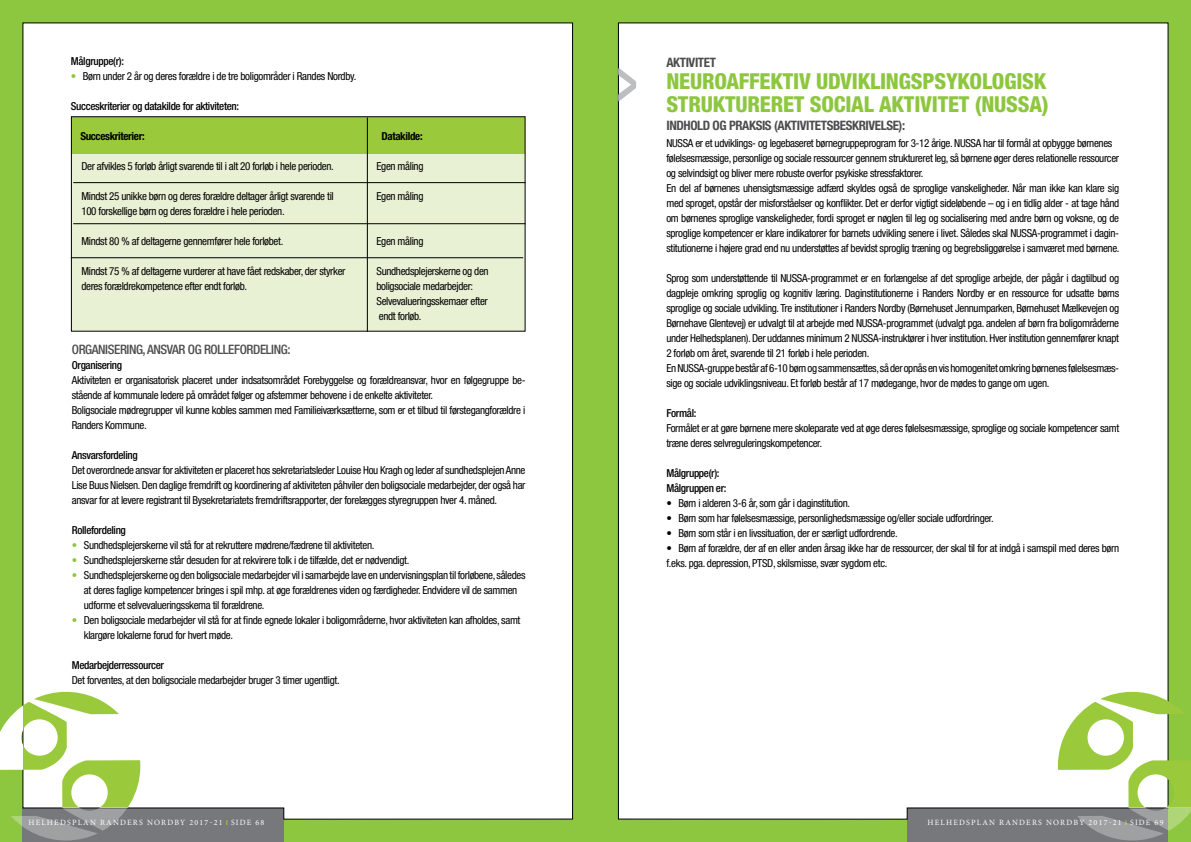
<style>
.page{position:relative;width:1191px;height:842px;background:#8dc63f}
.page>*{position:absolute;margin:0;border:0;box-sizing:border-box;transform-origin:0 0}
.t1{font:800 condensed 22px "Helvetica Neue";letter-spacing:-.01em;color:#8dc63f}
.t2{font:700 condensed 13px "Helvetica Neue";letter-spacing:-.03em;color:#4d4d4f}
.t3{font:500 condensed 13px "Helvetica Neue";letter-spacing:-.03em;color:#4d4d4f}
.t4{font:condensed 11px/15px "Helvetica Neue";letter-spacing:-.03em;color:#000}
.t5{font:500 condensed 11px "Helvetica Neue";letter-spacing:-.03em;color:#000}
.t6{font:700 condensed 11px "Helvetica Neue";letter-spacing:-.03em;color:#000}
.t7{font:8px "Minion Pro";letter-spacing:.15em;color:#fff}
.s1{color:#8dc63f}
</style>
<div class="page">
<div style="left:23px;top:808px;width:261px;height:34px;background:#77787b"></div>
<div style="left:907px;top:808px;width:261px;height:34px;background:#77787b"></div>
<div style="left:22px;top:22px;width:551px;height:798px;background:#fff"></div>
<div style="left:618px;top:22px;width:550px;height:798px;background:#fff"></div>
<svg style="left:0;top:692px;width:140px;height:148px"></svg>
<svg style="left:1057px;top:692px;width:134px;height:148px"></svg>
<div style="left:71px;top:153px;width:454px;height:178px;background:#e8f1d4"></div>
<div style="left:71px;top:117px;width:454px;height:37px;background:#9aca3c"></div>
<div style="left:71px;top:116px;width:454px;height:216px;border:1px solid #000"></div>
<hr style="left:367px;top:117px;width:1px;height:215px;background:#000">
<hr style="left:73px;top:182px;width:452px;height:1px;background:#000">
<hr style="left:73px;top:223px;width:452px;height:1px;background:#000">
<hr style="left:71px;top:257px;width:452px;height:1px;background:#000">
<svg style="left:618px;top:68px;width:18px;height:33px"></svg>
<p class="t5" style="left:71px;top:55px;width:55px">Målgruppe(r):</p>
<p class="t4" style="left:71px;top:69px;width:287px"><span class="s1">•</span> Børn under 2 år og deres forældre i de tre boligområder i Randes Nordby.</p>
<p class="t5" style="left:71px;top:100px;width:170px">Succeskriterier og datakilde for aktiviteten:</p>
<p class="t6" style="left:80px;top:129px;width:66px">Succeskriterier:</p>
<p class="t6" style="left:381px;top:129px;width:43px">Datakilde:</p>
<p class="t4" style="left:81px;top:159px;width:254px">Der afvikles 5 forløb årligt svarende til i alt 20 forløb i hele perioden.</p>
<p class="t4" style="left:376px;top:159px;width:49px">Egen måling</p>
<p class="t4" style="left:81px;top:189px;width:254px">Mindst 25 unikke børn og deres forældre deltager årligt svarende til</p>
<p class="t4" style="left:376px;top:189px;width:49px">Egen måling</p>
<p class="t4" style="left:81px;top:204px;width:205px">100 forskellige børn og deres forældre i hele perioden.</p>
<p class="t4" style="left:81px;top:234px;width:203px">Mindst 80 % af deltagerne gennemfører hele forløbet.</p>
<p class="t4" style="left:376px;top:234px;width:49px">Egen måling</p>
<p class="t4" style="left:81px;top:264px;width:266px">Mindst 75 % af deltagerne vurderer at have fået redskaber, der styrker</p>
<p class="t4" style="left:376px;top:264px;width:114px">Sundhedsplejerskerne og den</p>
<p class="t4" style="left:81px;top:279px;width:167px">deres forældrekompetence efter endt forløb.</p>
<p class="t4" style="left:376px;top:279px;width:98px">boligsociale medarbejder:</p>
<p class="t4" style="left:376px;top:294px;width:113px">Selvevalueringsskemaer efter</p>
<p class="t4" style="left:379px;top:309px;width:44px">endt forløb.</p>
<p class="t3" style="left:72px;top:342px;width:220px">ORGANISERING, ANSVAR OG ROLLEFORDELING:</p>
<p class="t5" style="left:72px;top:359px;width:52px">Organisering</p>
<p class="t4" style="left:72px;top:373px;width:455px">Aktiviteten er organisatorisk placeret under indsatsområdet Forebyggelse og forældreansvar, hvor en følgegruppe be&shy;stående af kommunale ledere på området følger og afstemmer behovene i de enkelte aktiviteter.</p>
<p class="t4" style="left:72px;top:403px;width:455px">Boligsociale mødregrupper vil kunne kobles sammen med Familieiværksætterne, som er et tilbud til førstegangforældre i<br>Randers Kommune.</p>
<p class="t5" style="left:72px;top:449px;width:67px">Ansvarsfordeling</p>
<p class="t4" style="left:72px;top:463px;width:455px;text-align:justify">Det overordnede ansvar for aktiviteten er placeret hos sekretariatsleder Louise Hou Kragh og leder af sundhedsplejen Anne Lise Buus Nielsen. Den daglige fremdrift og koordinering af aktiviteten påhviler den boligsociale medarbejder, der også har ansvar for at levere registrant til Bysekretariatets fremdriftsrapporter, der forelægges styregruppen hver 4. måned.</p>
<p class="t5" style="left:72px;top:524px;width:56px">Rollefordeling</p>
<p class="t4" style="left:72px;top:538px;width:304px"><span class="s1">•</span> Sundhedsplejerskerne vil stå for at rekruttere mødrene/fædrene til aktiviteten.</p>
<p class="t4" style="left:72px;top:553px;width:339px"><span class="s1">•</span> Sundhedsplejerskerne står desuden for at rekvirere tolk i de tilfælde, det er nødvendigt.</p>
<p class="t4" style="left:72px;top:568px;width:455px"><span class="s1">•</span> Sundhedsplejerskerne og den boligsociale medarbejder vil i samarbejde lave en undervisningsplan til forløbene, således</p>
<p class="t4" style="left:84px;top:583px;width:435px">at deres faglige kompetencer bringes i spil mhp. at øge forældrenes viden og færdigheder. Endvidere vil de sammen</p>
<p class="t4" style="left:84px;top:598px;width:182px">udforme et selvevalueringsskema til forældrene.</p>
<p class="t4" style="left:72px;top:613px;width:450px"><span class="s1">•</span> Den boligsociale medarbejder vil stå for at finde egnede lokaler i boligområderne, hvor aktiviteten kan afholdes, samt</p>
<p class="t4" style="left:84px;top:628px;width:151px">klargøre lokalerne forud for hvert møde.</p>
<p class="t5" style="left:72px;top:659px;width:94px">Medarbejderressourcer</p>
<p class="t4" style="left:72px;top:673px;width:269px">Det forventes, at den boligsociale medarbejder bruger 3 timer ugentligt.</p>
<p class="t2" style="left:666px;top:54px;width:51px">AKTIVITET</p>
<p class="t1" style="left:666px;top:67px;width:382px">NEUROAFFEKTIV UDVIKLINGSPSYKOLOGISK</p>
<p class="t1" style="left:666px;top:90px;width:384px">STRUKTURERET SOCIAL AKTIVITET (NUSSA)</p>
<p class="t2" style="left:666px;top:117px;width:240px">INDHOLD OG PRAKSIS (AKTIVITETSBESKRIVELSE):</p>
<p class="t4" style="left:666px;top:135px;width:447px">NUSSA er et udviklings- og legebaseret børnegruppeprogram for 3-12 årige. NUSSA har til formål at opbygge børnenes</p>
<p class="t4" style="left:666px;top:150px;width:454px">følelsesmæssige, personlige og sociale ressourcer gennem struktureret leg, så børnene øger deres relationelle ressourcer og selvindsigt og bliver mere robuste overfor psykiske stressfaktorer.</p>
<p class="t4" style="left:666px;top:180px;width:455px;text-align:justify">En del af børnenes uhensigtsmæssige adfærd skyldes også de sproglige vanskeligheder. Når man ikke kan klare sig med sproget, opstår der misforståelser og konflikter. Det er derfor vigtigt sideløbende – og i en tidlig alder - at tage hånd om børnenes sproglige vanskeligheder, fordi sproget er nøglen til leg og socialisering med andre børn og voksne, og de sproglige kompetencer er klare indikatorer for barnets udvikling senere i livet. Således skal NUSSA-programmet i dagin&shy;stitutionerne i højere grad end nu understøttes af bevidst sproglig træning og begrebsliggørelse i samværet med børnene.</p>
<p class="t4" style="left:666px;top:270px;width:454px;text-align:justify">Sprog som understøttende til NUSSA-programmet er en forlængelse af det sproglige arbejde, der pågår i dagtilbud og dagpleje omkring sproglig og kognitiv læring. Daginstitutionerne i Randers Nordby er en ressource for udsatte børns sproglige og sociale udvikling. Tre institutioner i Randers Nordby (Børnehuset Jennumparken, Børnehuset Mælkevejen og Børnehave Glentevej) er udvalgt til at arbejde med NUSSA-programmet (udvalgt pga. andelen af børn fra boligområderne under Helhedsplanen). Der uddannes minimum 2 NUSSA-instruktører i hver institution. Hver institution gennemfører knapt 2 forløb om året, svarende til 21 forløb i hele perioden.</p>
<p class="t4" style="left:666px;top:360px;width:454px">En NUSSA-gruppe består af 6-10 børn og sammensættes, så der opnås en vis homogenitet omkring børnenes følelsesmæs&shy;sige og sociale udviklingsniveau. Et forløb består af 17 mødegange, hvor de mødes to gange om ugen.</p>
<p class="t5" style="left:666px;top:406px;width:32px">Formål:</p>
<p class="t4" style="left:666px;top:420px;width:454px">Formålet er at gøre børnene mere skoleparate ved at øge deres følelsesmæssige, sproglige og sociale kompetencer samt træne deres selvreguleringskompetencer.</p>
<p class="t5" style="left:666px;top:466px;width:55px">Målgruppe(r):</p>
<p class="t5" style="left:666px;top:481px;width:62px">Målgruppen er:</p>
<p class="t4" style="left:666px;top:495px;width:185px">• Børn i alderen 3-6 år, som går i daginstitution.</p>
<p class="t4" style="left:666px;top:510px;width:329px">• Børn som har følelsesmæssige, personlighedsmæssige og/eller sociale udfordringer.</p>
<p class="t4" style="left:666px;top:525px;width:233px">• Børn som står i en livssituation, der er særligt udfordrende.</p>
<p class="t4" style="left:666px;top:540px;width:454px">• Børn af forældre, der af en eller anden årsag ikke har de ressourcer, der skal til for at indgå i samspil med deres børn f.eks. pga. depression, PTSD, skilsmisse, svær sygdom etc.</p>
<p class="t7" style="left:28px;top:817px;width:237px">HELHEDSPLAN RANDERS NORDBY 2017-21 SIDE 68</p>
<p class="t7" style="left:927px;top:817px;width:237px">HELHEDSPLAN RANDERS NORDBY 2017-21 SIDE 69</p>
</div>
